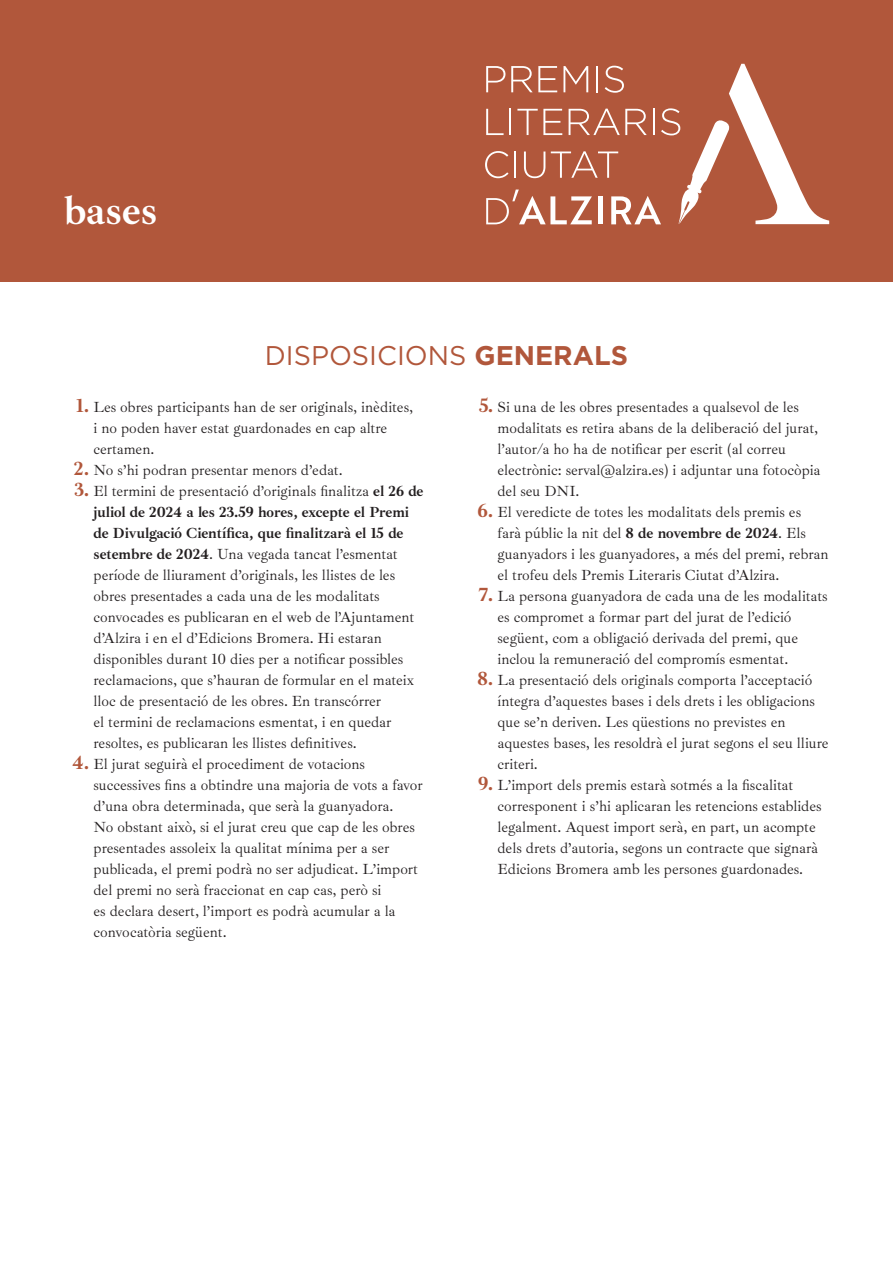
<style>
.page{position:relative;width:893px;height:1263px;background:#fff}
.page>*{position:absolute;margin:0;border:0;box-sizing:border-box;transform-origin:0 0}
.t1{font:700 40.5px "Ibarra Real Nova";color:#fff}
.t2{font:27px "Gotham";color:#b1573b}
.t3{font:15px/21px "Ibarra Real Nova";color:#231f20}
.s1{font-weight:700}
.s2{font-weight:700;font-size:19.5px;color:#b1573b}
</style>
<div class="page">
<div style="left:0;top:0;width:893px;height:282px;background:#b1573b"></div>
<svg style="left:485px;top:64px;width:344px;height:160px"></svg>
<h1 class="t1" style="left:64px;top:188px;width:95px">bases</h1>
<h2 class="t2" style="left:265px;top:341px;width:365px">DISPOSICIONS <span class="s1">GENERALS</span></h2>
<p class="t3" style="left:94px;top:397px;width:321px;text-indent:-18px"><span class="s2">1.</span> Les obres participants han de ser originals, inèdites, i no poden haver estat guardonades en cap altre certamen.</p>
<p class="t3" style="left:74px;top:460px;width:270px"><span class="s2">2.</span> No s’hi podran presentar menors d’edat.</p>
<p class="t3" style="left:94px;top:481px;width:331px;text-indent:-19px"><span class="s2">3.</span> El termini de presentació d’originals finalitza <span class="s1">el 26 de juliol de 2024 a les 23.59 hores, excepte el Premi de Divulgació Científica, que finalitzarà el 15 de setembre de 2024</span>. Una vegada tancat l’esmentat període de lliurament d’originals, les llistes de les obres presentades a cada una de les modalitats convocades es publicaran en el web de l’Ajuntament d’Alzira i en el d’Edicions Bromera. Hi estaran disponibles durant 10 dies per a notificar possibles reclamacions, que s’hauran de formular en el mateix lloc de presentació de les obres. En transcórrer<br>el termini de reclamacions esmentat, i en quedar resoltes, es publicaran les llistes definitives.</p>
<p class="t3" style="left:94px;top:754px;width:331px;text-indent:-21px"><span class="s2">4.</span> El jurat seguirà el procediment de votacions successives fins a obtindre una majoria de vots a favor d’una obra determinada, que serà la guanyadora.<br>No obstant això, si el jurat creu que cap de les obres presentades assoleix la qualitat mínima per a ser publicada, el premi podrà no ser adjudicat. L’import del premi no serà fraccionat en cap cas, però si<br>es declara desert, l’import es podrà acumular a la convocatòria següent.</p>
<p class="t3" style="left:497px;top:397px;width:325px;text-indent:-18px"><span class="s2">5.</span> Si una de les obres presentades a qualsevol de les modalitats es retira abans de la deliberació del jurat, l’autor/a ho ha de notificar per escrit (al correu electrònic: serval@alzira.es) i adjuntar una fotocòpia del seu DNI.</p>
<p class="t3" style="left:497px;top:502px;width:333px;text-indent:-20px"><span class="s2">6.</span> El veredicte de totes les modalitats dels premis es<br>farà públic la nit del <span class="s1">8 de novembre de 2024</span>. Els guanyadors i les guanyadores, a més del premi, rebran el trofeu dels Premis Literaris Ciutat d’Alzira.</p>
<p class="t3" style="left:497px;top:586px;width:331px;text-indent:-19px"><span class="s2">7.</span> La persona guanyadora de cada una de les modalitats es compromet a formar part del jurat de l’edició següent, com a obligació derivada del premi, que inclou la remuneració del compromís esmentat.</p>
<p class="t3" style="left:497px;top:670px;width:333px;text-indent:-20px"><span class="s2">8.</span> La presentació dels originals comporta l’acceptació íntegra d’aquestes bases i dels drets i les obligacions que se’n deriven. Les qüestions no previstes en aquestes bases, les resoldrà el jurat segons el seu lliure criteri.</p>
<p class="t3" style="left:497px;top:775px;width:325px;text-indent:-19px"><span class="s2">9.</span> L’import dels premis estarà sotmés a la fiscalitat corresponent i s’hi aplicaran les retencions establides legalment. Aquest import serà, en part, un acompte dels drets d’autoria, segons un contracte que signarà Edicions Bromera amb les persones guardonades.</p>
</div>
